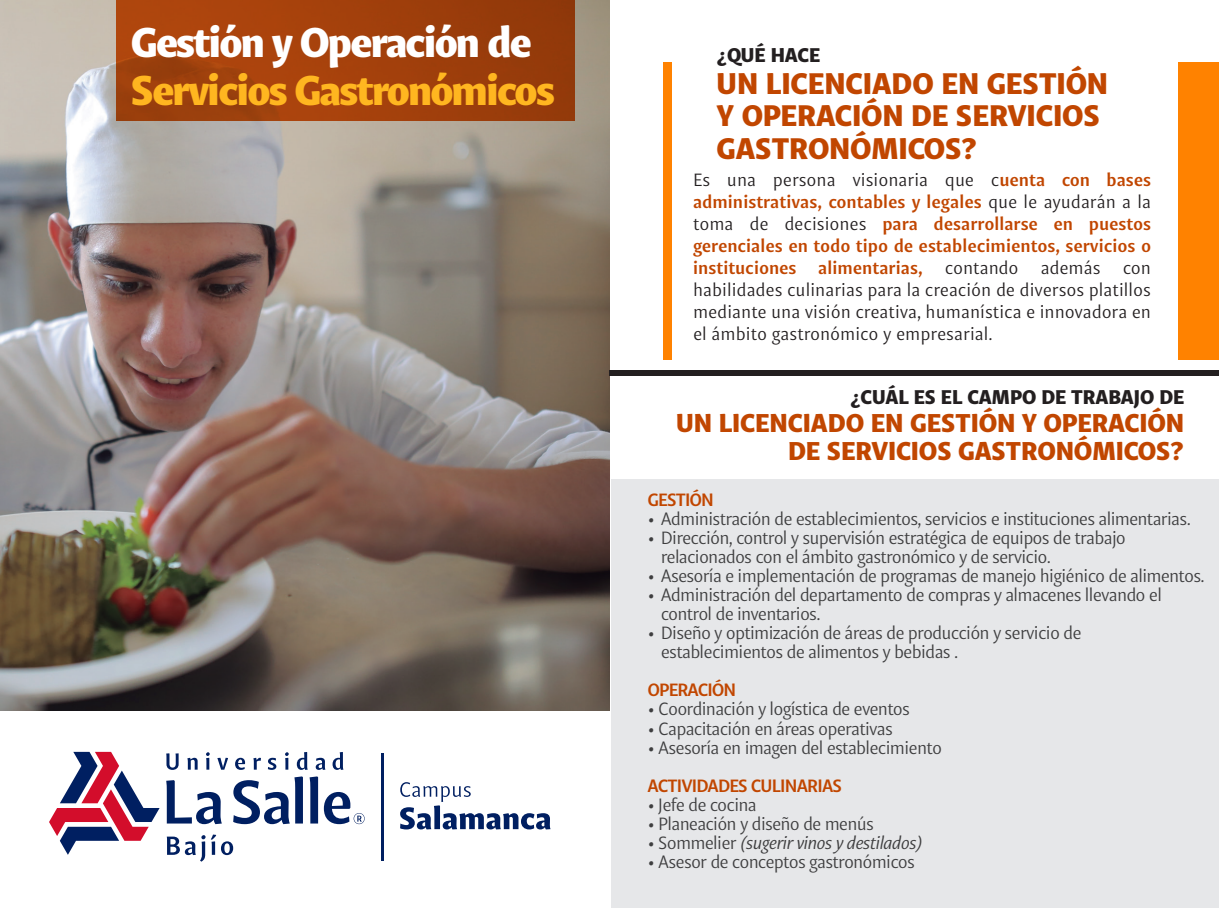
<style>
.page{position:relative;width:1219px;height:908px;background:#fff}
.page>*{position:absolute;margin:0;border:0;box-sizing:border-box;transform-origin:0 0}
.t1{font:900 42px "Indivisa Text Sans";letter-spacing:-.045em;color:#ffb620}
.t2{font:900 42px "Indivisa Text Sans";letter-spacing:-.045em;color:#fff}
.t3{font:900 30px/32px "Indivisa Text Sans";color:#c14600}
.t4{font:900 26px/28px "Indivisa Text Sans";color:#c14600;text-align:right}
.t5{font:900 20px "Indivisa Text Sans";color:#231f20}
.t6{font:18px/19px "Indivisa Text Sans";letter-spacing:-.045em;color:#3e3e3f}
.t7{font:18px/22px "Indivisa Text Sans";letter-spacing:-.005em;color:#231f20;text-align:justify}
.t8{font:700 18px "Indivisa Text Sans";letter-spacing:-.045em;color:#c14600}
.t9{font:italic 18px "Indivisa Text Sans";letter-spacing:-.04em;color:#3e3e3f}
.s1{font-weight:700;color:#c14600}
.s2{font-style:normal}
</style>
<div class="page">
<img style="left:0;top:0;width:610px;height:711px">
<svg style="left:116px;top:0;width:459px;height:121px;fill:#a1400c"></svg>
<svg style="left:400px;top:782px;width:150px;height:47px"></svg>
<hr style="left:382px;top:753px;width:2px;height:107px;background:#001f61">
<svg style="left:166px;top:753px;width:13px;height:16px"></svg>
<svg style="left:187px;top:757px;width:11px;height:12px"></svg>
<svg style="left:206px;top:752px;width:4px;height:17px"></svg>
<svg style="left:217px;top:757px;width:11px;height:12px"></svg>
<svg style="left:235px;top:757px;width:10px;height:12px"></svg>
<svg style="left:253px;top:757px;width:8px;height:12px"></svg>
<svg style="left:268px;top:757px;width:8px;height:12px"></svg>
<svg style="left:285px;top:752px;width:4px;height:17px"></svg>
<svg style="left:297px;top:752px;width:11px;height:17px"></svg>
<svg style="left:316px;top:757px;width:9px;height:12px"></svg>
<svg style="left:333px;top:752px;width:10px;height:17px"></svg>
<svg style="left:166px;top:780px;width:56px;height:43px"></svg>
<svg style="left:233px;top:776px;width:70px;height:47px"></svg>
<svg style="left:310px;top:776px;width:8px;height:47px"></svg>
<svg style="left:324px;top:792px;width:41px;height:31px"></svg>
<svg style="left:167px;top:834px;width:66px;height:27px"></svg>
<svg style="left:49px;top:751px;width:111px;height:103px"></svg>
<div style="left:1178px;top:62px;width:41px;height:297px;background:#ff8200"></div>
<div style="left:663px;top:62px;width:9px;height:297px;background:#ff8200"></div>
<div style="left:609px;top:370px;width:610px;height:5px;background:#231f20"></div>
<div style="left:611px;top:479px;width:608px;height:428px;background:#e6e7e9"></div>
<h1 class="t2" style="left:131px;top:5px;width:403px">Gestión y Operación de</h1>
<h1 class="t1" style="left:131px;top:53px;width:426px">Servicios Gastronómicos</h1>
<p class="t5" style="left:717px;top:38px;width:105px">¿QUÉ HACE</p>
<h2 class="t3" style="left:717px;top:65px;width:393px">UN LICENCIADO EN GESTIÓN<br>Y OPERACIÓN DE SERVICIOS<br>GASTRONÓMICOS?</h2>
<p class="t7" style="left:693px;top:167px;width:460px">Es una persona visionaria que c<span class="s1">uenta con bases administrativas, contables y legales</span> que le ayudarán a la toma de decisiones <span class="s1">para desarrollarse en puestos gerenciales en todo tipo de establecimientos, servicios o instituciones alimentarias,</span> contando además con habilidades culinarias para la creación de diversos platillos mediante una visión creativa, humanística e innovadora en el ámbito gastronómico y empresarial.</p>
<p class="t5" style="left:850px;top:379px;width:336px">¿CUÁL ES EL CAMPO DE TRABAJO DE</p>
<h3 class="t4" style="left:676px;top:407px;width:510px">UN LICENCIADO EN GESTIÓN Y OPERACIÓN<br>DE SERVICIOS GASTRONÓMICOS?</h3>
<p class="t8" style="left:647px;top:484px;width:68px">GESTIÓN</p>
<p class="t6" style="left:647px;top:508px;width:545px">• Administración de establecimientos, servicios e instituciones alimentarias.</p>
<p class="t6" style="left:661px;top:527px;width:467px;text-indent:-13px">• Dirección, control y supervisión estratégica de equipos de trabajo relacionados con el ámbito gastronómico y de servicio.</p>
<p class="t6" style="left:647px;top:565px;width:559px">• Asesoría e implementación de programas de manejo higiénico de alimentos.</p>
<p class="t6" style="left:661px;top:584px;width:503px;text-indent:-13px">• Administración del departamento de compras y almacenes llevando el control de inventarios.</p>
<p class="t6" style="left:661px;top:622px;width:422px;text-indent:-13px">• Diseño y optimización de áreas de producción y servicio de establecimientos de alimentos y bebidas .</p>
<p class="t8" style="left:647px;top:674px;width:90px">OPERACIÓN</p>
<p class="t6" style="left:647px;top:698px;width:264px">• Coordinación y logística de eventos</p>
<p class="t6" style="left:647px;top:717px;width:247px">• Capacitación en áreas operativas</p>
<p class="t6" style="left:647px;top:736px;width:296px">• Asesoría en imagen del establecimiento</p>
<p class="t8" style="left:647px;top:769px;width:196px">ACTIVIDADES CULINARIAS</p>
<p class="t6" style="left:647px;top:793px;width:111px">• Jefe de cocina</p>
<p class="t6" style="left:647px;top:812px;width:228px">• Planeación y diseño de menús</p>
<p class="t9" style="left:647px;top:827px;width:277px"><span class="s2">• Sommelier</span> (sugerir vinos y destilados)</p>
<p class="t6" style="left:647px;top:850px;width:269px">• Asesor de conceptos gastronómicos</p>
</div>
